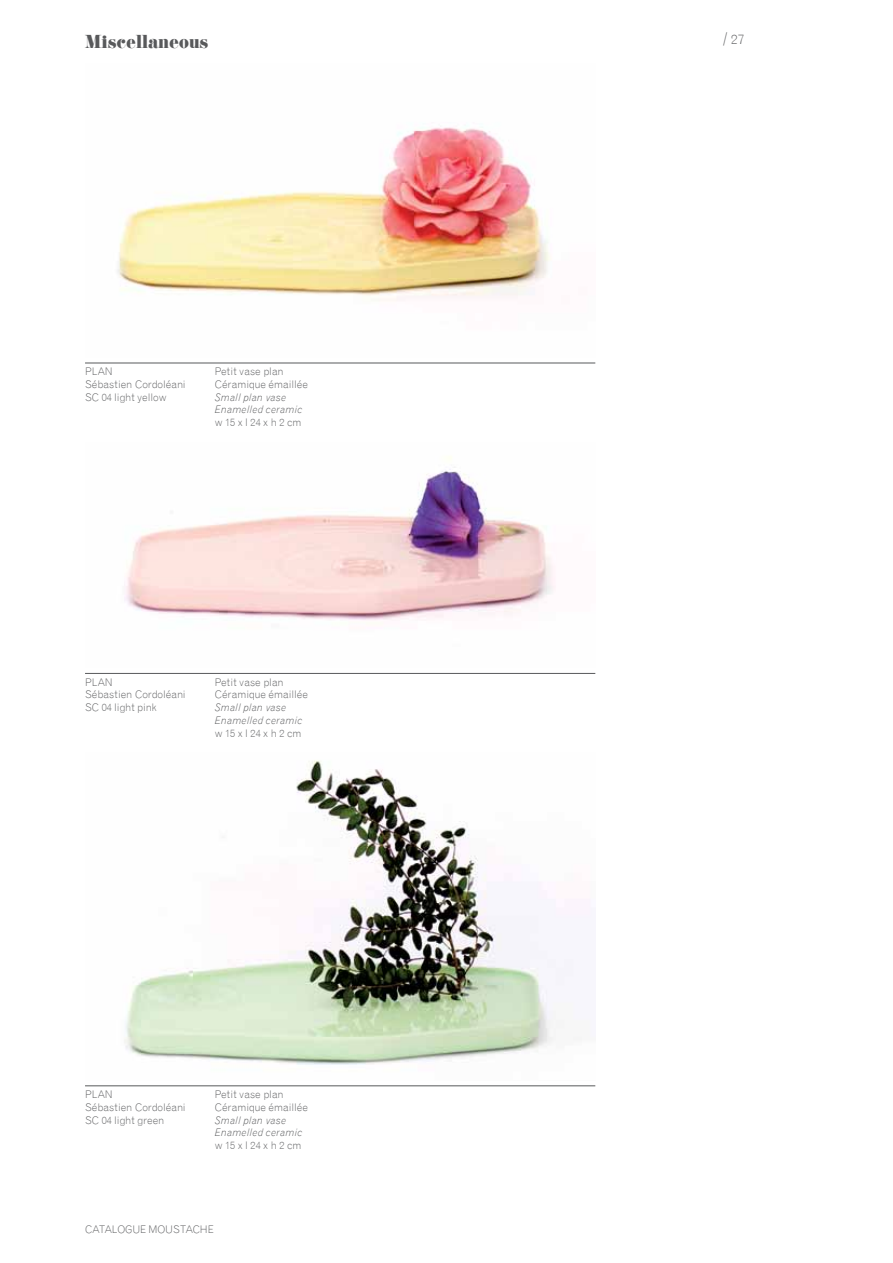
<style>
.page{position:relative;width:893px;height:1263px;background:#fff}
.page>*{position:absolute;margin:0;border:0;box-sizing:border-box;transform-origin:0 0}
.t1{font:19.5px "Didoni URWD Nor";letter-spacing:-.01em;color:#58595b}
.t2{font:300 13.5px "Grotesque";color:#58595b}
.t3{font:300 10.5px/12.8px "Grotesque";letter-spacing:-.005em;color:#58595b}
.t4{font:italic 300 10.5px/12.8px "Grotesque";letter-spacing:.01em;color:#58595b}
.s1{font-size:15px}
</style>
<div class="page">
<hr style="left:85px;top:363px;width:510px;height:1px;background:#58595b">
<hr style="left:85px;top:673px;width:510px;height:1px;background:#58595b">
<hr style="left:85px;top:1085px;width:510px;height:1px;background:#58595b">
<img style="left:117px;top:127px;width:433px;height:173px">
<img style="left:124px;top:456px;width:432px;height:164px">
<img style="left:124px;top:760px;width:466px;height:305px">
<h1 class="t1" style="left:85px;top:29px;width:125px">Miscellaneous</h1>
<p class="t2" style="left:723px;top:31px;width:23px"><span class="s1">/</span> 27</p>
<p class="t3" style="left:85px;top:365px;width:102px">Plan<br>Sébastien Cordoléani<br>SC 04 light yellow</p>
<p class="t3" style="left:215px;top:365px;width:95px">Petit vase plan<br>Céramique émaillée</p>
<p class="t4" style="left:215px;top:391px;width:89px">Small plan vase<br>Enamelled ceramic</p>
<p class="t3" style="left:215px;top:416px;width:88px">w 15 x l 24 x h 2 cm</p>
<p class="t3" style="left:85px;top:676px;width:102px">Plan<br>Sébastien Cordoléani<br>SC 04 light pink</p>
<p class="t3" style="left:215px;top:676px;width:95px">Petit vase plan<br>Céramique émaillée</p>
<p class="t4" style="left:215px;top:701px;width:89px">Small plan vase<br>Enamelled ceramic</p>
<p class="t3" style="left:215px;top:727px;width:88px">w 15 x l 24 x h 2 cm</p>
<p class="t3" style="left:85px;top:1088px;width:102px">Plan<br>Sébastien Cordoléani<br>SC 04 light green</p>
<p class="t3" style="left:215px;top:1088px;width:95px">Petit vase plan<br>Céramique émaillée</p>
<p class="t4" style="left:215px;top:1113px;width:89px">Small plan vase<br>Enamelled ceramic</p>
<p class="t3" style="left:215px;top:1139px;width:88px">w 15 x l 24 x h 2 cm</p>
<p class="t3" style="left:85px;top:1223px;width:130px">CATALOGUE MOUSTACHE</p>
</div>
